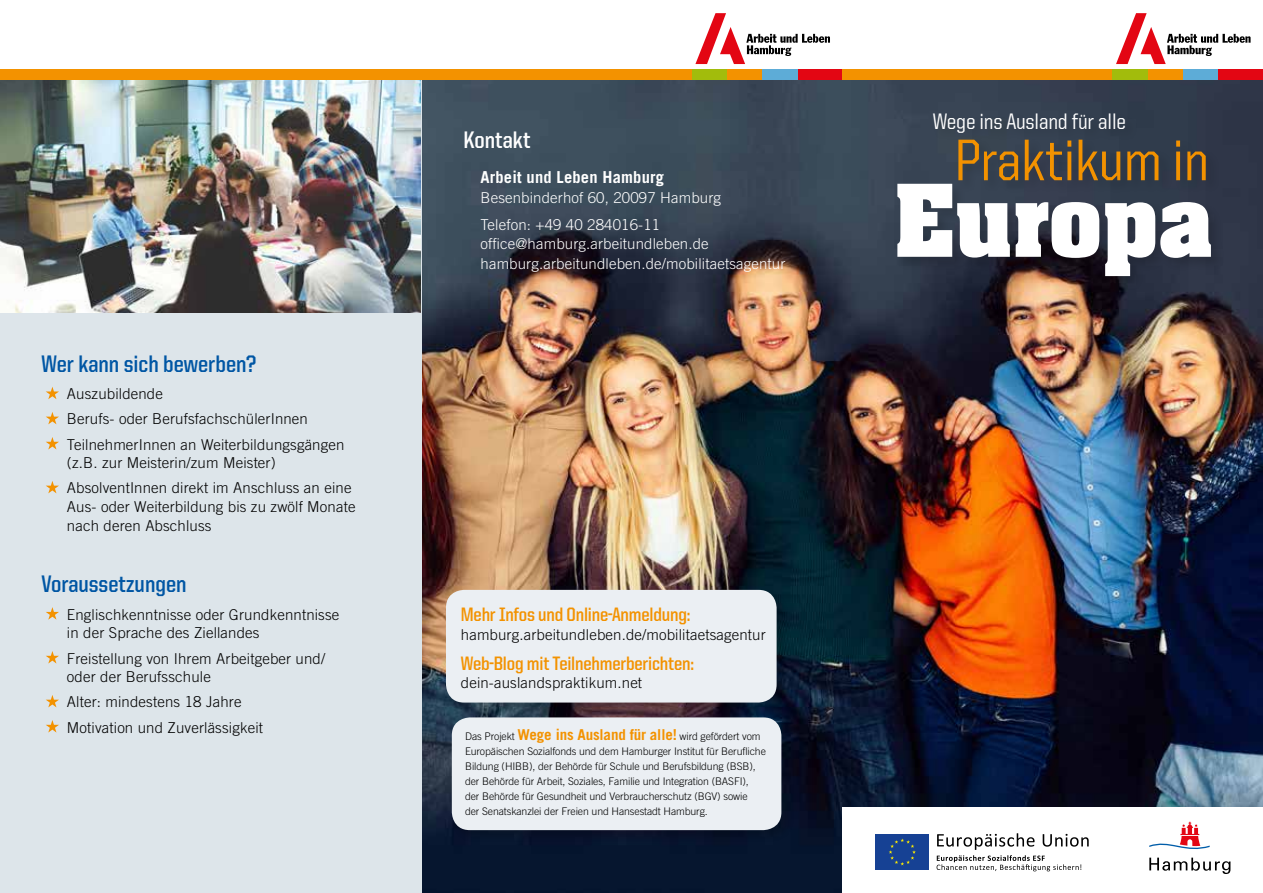
<style>
.page{position:relative;width:1263px;height:893px;background:#fff}
.page>*{position:absolute;margin:0;border:0;box-sizing:border-box;transform-origin:0 0}
.t1{font:700 109.5px "Neue Aachen Pro";letter-spacing:-.01em;color:#fff}
.t2{font:500 58.8px "United Sans Semi Cond";letter-spacing:-.01em;color:#f39200}
.t3{font:700 24px "United Sans Semi Cond";color:#0056a4;scale:.95 1}
.t4{font:700 24px "United Sans Semi Cond";letter-spacing:-.005em;color:#fff;scale:.95 1}
.t5{font:500 22.5px "United Sans Semi Cond";letter-spacing:-.01em;color:#fff}
.t6{font:700 19.5px "United Sans Semi Cond";letter-spacing:-.01em;color:#f39200;scale:.95 1}
.t7{font:700 16.5px "Trade Gothic LT Pro";letter-spacing:.01em;color:#fff}
.t8{font:300 15px/25.2px "Trade Gothic LT Pro";letter-spacing:.01em;color:#000}
.t9{font:300 15px/27px "Trade Gothic LT Pro";letter-spacing:.01em;color:#fff}
.t10{font:300 10.5px/15px "Trade Gothic LT Pro";letter-spacing:-.01em;color:#000}
.s1{font-weight:700;font-size:15px;color:#f39200}
</style>
<div class="page">
<img style="left:421px;top:80px;width:842px;height:813px">
<div style="left:842px;top:808px;width:421px;height:85px;background:#fff"></div>
<div style="left:0;top:75px;width:421px;height:818px;background:#dde5ea"></div>
<img style="left:0;top:80px;width:421px;height:233px">
<div style="left:0;top:69px;width:701px;height:11px;background:#f39200"></div>
<div style="left:692px;top:69px;width:35px;height:11px;background:#a2bc0c"></div>
<div style="left:727px;top:69px;width:36px;height:11px;background:#f39200"></div>
<div style="left:763px;top:69px;width:35px;height:11px;background:#5dacd7"></div>
<div style="left:798px;top:69px;width:44px;height:11px;background:#e30613"></div>
<svg style="left:695px;top:13px;width:135px;height:51px"></svg>
<svg style="left:936px;top:833px;width:153px;height:38px"></svg>
<div style="left:875px;top:834px;width:54px;height:36px;background:#164194"></div>
<svg style="left:889px;top:838px;width:27px;height:27px"></svg>
<svg style="left:1149px;top:858px;width:81px;height:16px"></svg>
<svg style="left:1149px;top:822px;width:61px;height:27px"></svg>
<svg style="left:46px;top:387px;width:13px;height:12px"></svg>
<svg style="left:46px;top:412px;width:13px;height:12px"></svg>
<svg style="left:46px;top:437px;width:13px;height:12px"></svg>
<svg style="left:46px;top:481px;width:13px;height:12px"></svg>
<svg style="left:46px;top:607px;width:13px;height:13px"></svg>
<svg style="left:46px;top:651px;width:13px;height:13px"></svg>
<svg style="left:46px;top:695px;width:13px;height:12px"></svg>
<svg style="left:46px;top:720px;width:13px;height:13px"></svg>
<div style="left:445px;top:588px;width:345px;height:128px;background:#000;opacity:.2"></div>
<div style="left:446px;top:590px;width:331px;height:112px;background:#ebeff3;border-radius:18px"></div>
<div style="left:450px;top:716px;width:344px;height:127px;background:#000;opacity:.2"></div>
<div style="left:452px;top:717px;width:329px;height:113px;background:#ebeff3;border-radius:18px"></div>
<div style="left:895px;top:138px;width:330px;height:152px;background:#000;opacity:.15"></div>
<div style="left:932px;top:112px;width:207px;height:35px;background:#364150"></div>
<div style="left:842px;top:69px;width:280px;height:11px;background:#f39200"></div>
<div style="left:1112px;top:69px;width:36px;height:11px;background:#a2bc0c"></div>
<div style="left:1148px;top:69px;width:35px;height:11px;background:#f39200"></div>
<div style="left:1183px;top:69px;width:35px;height:11px;background:#5dacd7"></div>
<div style="left:1218px;top:69px;width:45px;height:11px;background:#e30613"></div>
<svg style="left:1116px;top:13px;width:134px;height:51px"></svg>
<h3 class="t3" style="left:41px;top:351px;width:228px">Wer kann sich bewerben?</h3>
<p class="t8" style="left:67px;top:381px;width:279px">Auszubildende<br>Berufs- oder BerufsfachschülerInnen<br>TeilnehmerInnen an Weiterbildungsgängen</p>
<p class="t8" style="left:67px;top:450px;width:286px">(z.B. zur Meisterin/zum Meister)<br>AbsolventInnen direkt im Anschluss an eine</p>
<p class="t8" style="left:67px;top:497px;width:290px;line-height:18.8px">Aus- oder Weiterbildung bis zu zwölf Monate nach deren Abschluss</p>
<h3 class="t3" style="left:41px;top:571px;width:154px">Voraussetzungen</h3>
<p class="t8" style="left:67px;top:605px;width:274px;line-height:18.8px">Englischkenntnisse oder Grundkenntnisse in der Sprache des Ziellandes</p>
<p class="t8" style="left:67px;top:649px;width:260px;line-height:18.8px">Freistellung von Ihrem Arbeitgeber und/ oder der Berufsschule</p>
<p class="t8" style="left:67px;top:689px;width:198px">Alter: mindestens 18 Jahre<br>Motivation und Zuverlässigkeit</p>
<h3 class="t4" style="left:463px;top:127px;width:72px">Kontakt</h3>
<p class="t7" style="left:480px;top:167px;width:185px">Arbeit und Leben Hamburg</p>
<p class="t9" style="left:480px;top:184px;width:242px">Besenbinderhof 60, 20097 Hamburg<br>Telefon: +49 40 284016-11</p>
<p class="t9" style="left:480px;top:234px;width:306px;line-height:19.5px">office@hamburg.arbeitundleben.de hamburg.arbeitundleben.de/mobilitaetsagentur</p>
<h3 class="t6" style="left:461px;top:604px;width:243px">Mehr Infos und Online-Anmeldung:</h3>
<p class="t8" style="left:461px;top:622px;width:306px">hamburg.arbeitundleben.de/mobilitaetsagentur</p>
<h3 class="t6" style="left:461px;top:653px;width:247px">Web-Blog mit Teilnehmerberichten:</h3>
<p class="t8" style="left:461px;top:670px;width:183px">dein-auslandspraktikum.net</p>
<p class="t10" style="left:465px;top:729px;width:302px">Das Projekt <span class="s1">Wege ins Ausland für alle!</span> wird gefördert vom Europäischen Sozialfonds und dem Hamburger Institut für Berufliche Bildung (HIBB), der Behörde für Schule und Berufsbildung (BSB), der Behörde für Arbeit, Soziales, Familie und Integration (BASFI),<br>der Behörde für Gesundheit und Verbraucherschutz (BGV) sowie<br>der Senatskanzlei der Freien und Hansestadt Hamburg.</p>
<h3 class="t5" style="left:933px;top:109px;width:195px">Wege ins Ausland für alle</h3>
<h2 class="t2" style="left:954px;top:129px;width:256px">Praktikum in</h2>
<h1 class="t1" style="left:894px;top:160px;width:322px">Europa</h1>
</div>
